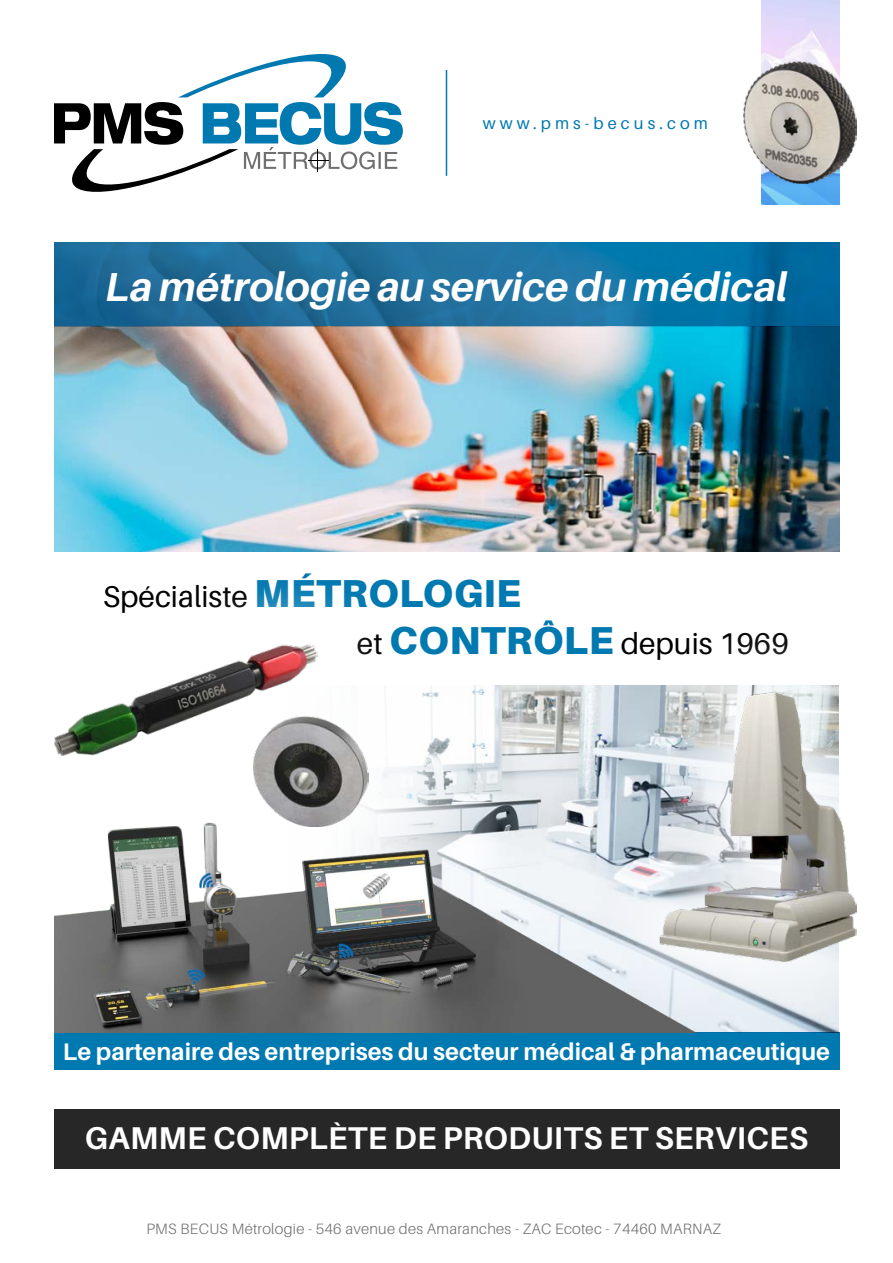
<style>
.page{position:relative;width:893px;height:1263px;background:#fff}
.page>*{position:absolute;margin:0;border:0;box-sizing:border-box;transform-origin:0 0}
.t1{font:italic 700 40.5px "Aileron";color:#fff}
.t2{font:700 31.5px "Aileron";letter-spacing:.01em;color:#fff}
.t3{font:30px/46.8px "Aileron";color:#000}
.t4{font:700 24px "Aileron";color:#fff}
.t5{font:16.5px "Aileron";letter-spacing:.25em;color:#0078b0}
.t6{font:300 15px "Aileron";letter-spacing:.02em;color:#706f6f}
.s1{font-weight:900;font-size:39px;color:#0078b0}
</style>
<div class="page">
<hr style="left:446px;top:70px;width:1px;height:106px;background:#0078b0">
<svg style="left:54px;top:54px;width:349px;height:138px"></svg>
<img style="left:54px;top:326px;width:785px;height:226px">
<img style="left:54px;top:242px;width:785px;height:84px">
<div style="left:54px;top:1109px;width:785px;height:60px;background:#272727"></div>
<img style="left:761px;top:0;width:78px;height:205px">
<img style="left:743px;top:62px;width:113px;height:122px">
<img style="left:446px;top:685px;width:136px;height:138px">
<div style="left:54px;top:1032px;width:785px;height:38px;background:#0078b0"></div>
<div style="left:582px;top:614px;width:311px;height:425px;background:#fff;opacity:.75"></div>
<img style="left:659px;top:692px;width:197px;height:270px">
<div style="left:175px;top:638px;width:271px;height:267px;background:#fff;opacity:.75"></div>
<div style="left:0;top:566px;width:394px;height:268px;background:#fff"></div>
<img style="left:54px;top:644px;width:263px;height:112px">
<img style="left:54px;top:823px;width:643px;height:209px">
<p class="t5" style="left:483px;top:115px;width:227px">www.pms-becus.com</p>
<h1 class="t1" style="left:106px;top:265px;width:683px">La métrologie au service du médical</h1>
<h3 class="t3" style="left:357px;top:573px;width:433px;text-indent:-254px">Spécialiste <span class="s1">MÉTROLOGIE<br></span>et <span class="s1">CONTRÔLE</span> depuis 1969</h3>
<h3 class="t4" style="left:63px;top:1038px;width:769px">Le partenaire des entreprises du secteur médical &amp; pharmaceutique</h3>
<h2 class="t2" style="left:85px;top:1121px;width:725px">GAMME COMPLÈTE DE PRODUITS ET SERVICES</h2>
<p class="t6" style="left:146px;top:1221px;width:576px">PMS BECUS Métrologie - 546 avenue des Amaranches - ZAC Ecotec - 74460 MARNAZ</p>
</div>
